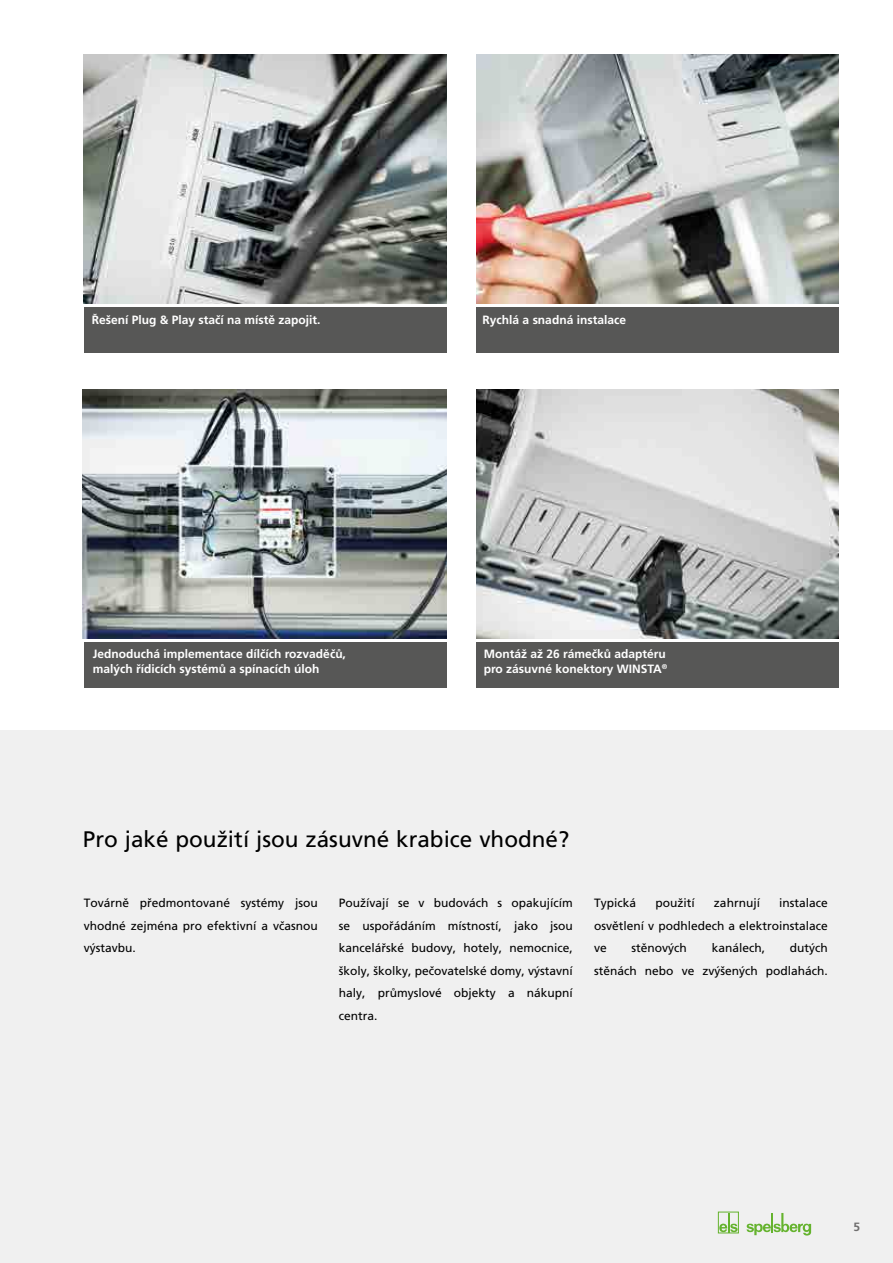
<style>
.page{position:relative;width:893px;height:1263px;background:#fff}
.page>*{position:absolute;margin:0;border:0;box-sizing:border-box;transform-origin:0 0}
.t1{font:22.5px "Frutiger CE";color:#000}
.t2{font:12px/22.5px "Frutiger CE";color:#000;text-align:justify}
.t3{font:700 12px/14.4px "Frutiger CE";color:#fff}
.t4{font:700 12px "Frutiger CE";color:#706f6f}
</style>
<div class="page">
<div style="left:0;top:730px;width:893px;height:533px;background:#f0f0f0"></div>
<div style="left:476px;top:307px;width:363px;height:45px;background:#575756"></div>
<div style="left:84px;top:307px;width:362px;height:45px;background:#575756"></div>
<div style="left:476px;top:642px;width:363px;height:45px;background:#575756"></div>
<div style="left:84px;top:642px;width:362px;height:45px;background:#575756"></div>
<div style="left:718px;top:1212px;width:20px;height:21px;border:1px solid #65b32e"></div>
<svg style="left:746px;top:1213px;width:65px;height:22px"></svg>
<svg style="left:719px;top:1213px;width:19px;height:19px"></svg>
<img style="left:84px;top:54px;width:362px;height:250px">
<img style="left:476px;top:389px;width:363px;height:250px">
<img style="left:476px;top:54px;width:363px;height:250px">
<img style="left:83px;top:389px;width:363px;height:250px">
<p class="t3" style="left:92px;top:313px;width:230px">Řešení Plug &amp; Play stačí na místě zapojit.</p>
<p class="t3" style="left:483px;top:313px;width:145px">Rychlá a snadná instalace</p>
<p class="t3" style="left:93px;top:647px;width:255px">Jednoduchá implementace dílčích rozvaděčů, malých řídicích systémů a spínacích úloh</p>
<p class="t3" style="left:484px;top:647px;width:185px">Montáž až 26 rámečků adaptéru pro zásuvné konektory WINSTA<sup>®</sup></p>
<h1 class="t1" style="left:83px;top:826px;width:488px">Pro jaké použití jsou zásuvné krabice vhodné?</h1>
<p class="t2" style="left:84px;top:892px;width:235px">Továrně předmontované systémy jsou vhodné zejména pro efektivní a včasnou výstavbu.</p>
<p class="t2" style="left:339px;top:892px;width:235px">Používají se v budovách s opakujícím se uspořádáním místností, jako jsou kancelářské budovy, hotely, nemocnice, školy, školky, pečovatelské domy, výstavní haly, průmyslové objekty a nákupní centra.</p>
<p class="t2" style="left:594px;top:892px;width:44px">Typická</p>
<p class="t2" style="left:655px;top:892px;width:41px">použití</p>
<p class="t2" style="left:714px;top:892px;width:48px">zahrnují</p>
<p class="t2" style="left:594px;top:892px;width:235px;text-indent:185px">instalace osvětlení v podhledech a elektroinstalace ve</p>
<p class="t2" style="left:594px;top:937px;width:235px;text-align:right">dutých<br>stěnách nebo ve zvýšených podlahách.</p>
<p class="t2" style="left:632px;top:937px;width:57px">stěnových</p>
<p class="t2" style="left:712px;top:937px;width:55px">kanálech,</p>
<p class="t4" style="left:853px;top:1219px;width:8px">5</p>
</div>
